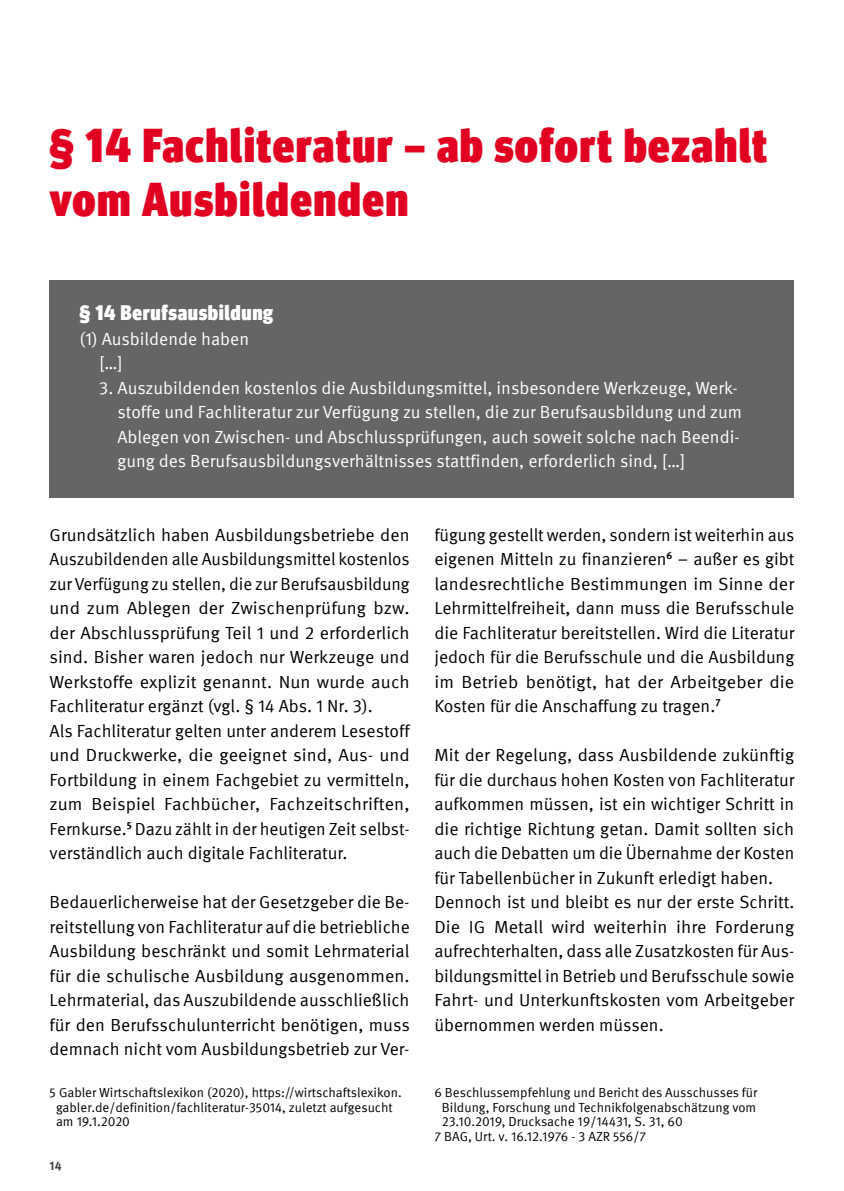
<style>
.page{position:relative;width:844px;height:1191px;background:#fff}
.page>*{position:absolute;margin:0;border:0;box-sizing:border-box;transform-origin:0 0}
.H1___Überschrift{font:900 condensed 47.25px/54.2px "Meta Head IGM";letter-spacing:.03em;color:#e20020}
.H4___Infobox_Übersch{font:900 condensed 21px "Meta Head IGM";letter-spacing:.03em;color:#fff}
.Fließtext{font:17.5px/24.5px "Meta IGM";color:#000;text-align:justify}
.Fließtext-2{font:17.5px/24.5px "Meta IGM";color:#fff}
.Fussnote{font:13.12px/14.9px "Meta IGM";color:#000}
.t1{font:700 12.25px "Meta IGM";color:#3e3d40}
</style>
<div class="page">
<hr style="left:843px;top:0;width:1px;height:1191px;background:#004b72">
<svg style="left:843px;top:298px;width:1px;height:893px"></svg>
<div style="left:50px;top:280px;width:744px;height:217px;background:#646567"></div>
<h1 class="H1___Überschrift" style="left:50px;top:115px;width:719px">§ 14 Fachliteratur – ab sofort bezahlt vom Ausbildenden</h1>
<h4 class="H4___Infobox_Übersch" style="left:79px;top:296px;width:195px">§ 14 Berufsausbildung</h4>
<p class="Fließtext-2" style="left:79px;top:325px;width:171px">(1) Ausbildende haben</p>
<p class="Fließtext-2" style="left:99px;top:350px;width:24px">[…]</p>
<p class="Fließtext-2" style="left:117px;top:374px;width:625px;text-indent:-18px">3. Auszubildenden kostenlos die Ausbildungsmittel, insbesondere Werkzeuge, Werk&shy;stoffe und Fachliteratur zur Verfügung zu stellen, die zur Berufsausbildung und zum Ablegen von Zwischen- und Abschlussprüfungen, auch soweit solche nach Beendi&shy;gung des Berufsausbildungsverhältnisses stattfinden, erforderlich sind, […]</p>
<p class="Fließtext" style="left:50px;top:521px;width:361px">Grundsätzlich haben Ausbildungsbetriebe den Auszubildenden alle Ausbildungsmittel kostenlos zur Verfügung zu stellen, die zur Berufsausbildung und zum Ablegen der Zwischenprüfung bzw. der Abschlussprüfung Teil 1 und 2 erforderlich sind. Bisher waren jedoch nur Werkzeuge und Werkstoffe explizit genannt. Nun wurde auch Fachliteratur ergänzt (vgl. § 14 Abs. 1 Nr. 3).</p>
<p class="Fließtext" style="left:50px;top:717px;width:361px">Als Fachliteratur gelten unter anderem Lesestoff und Druckwerke, die geeignet sind, Aus- und Fortbildung in einem Fachgebiet zu vermitteln, zum Beispiel Fachbücher, Fachzeitschriften, Fernkurse.<sup>5</sup> Dazu zählt in der heutigen Zeit selbst&shy;verständlich auch digitale Fachliteratur.</p>
<p class="Fließtext" style="left:50px;top:889px;width:361px">Bedauerlicherweise hat der Gesetzgeber die Be&shy;reitstellung von Fachliteratur auf die betriebliche Ausbildung beschränkt und somit Lehrmaterial für die schulische Ausbildung ausgenommen.<br>Lehrmaterial, das Auszubildende ausschließlich für den Berufsschulunterricht benötigen, muss demnach nicht vom Ausbildungsbetrieb zur Ver-</p>
<p class="Fussnote" style="left:56px;top:1083px;width:347px;text-indent:-6px">5 Gabler Wirtschaftslexikon (2020), https://wirtschaftslexikon. gabler.de/definition/fachliteratur-35014, zuletzt aufgesucht am 19.1.2020</p>
<p class="t1" style="left:50px;top:1156px;width:14px">14</p>
<p class="Fließtext" style="left:434px;top:521px;width:361px">fügung gestellt werden, sondern ist weiterhin aus eigenen Mitteln zu finanzieren<sup>6</sup> – außer es gibt landesrechtliche Bestimmungen im Sinne der Lehrmittelfreiheit, dann muss die Berufsschule die Fachliteratur bereitstellen. Wird die Literatur jedoch für die Berufsschule und die Ausbildung im Betrieb benötigt, hat der Arbeitgeber die Kosten für die Anschaffung zu tragen.<sup>7</sup></p>
<p class="Fließtext" style="left:434px;top:742px;width:361px">Mit der Regelung, dass Ausbildende zukünftig für die durchaus hohen Kosten von Fachliteratur aufkommen müssen, ist ein wichtiger Schritt in die richtige Richtung getan. Damit sollten sich auch die Debatten um die Übernahme der Kosten für Tabellenbücher in Zukunft erledigt haben.</p>
<p class="Fließtext" style="left:434px;top:889px;width:361px">Dennoch ist und bleibt es nur der erste Schritt.<br>Die IG Metall wird weiterhin ihre Forderung aufrechterhalten, dass alle Zusatzkosten für Aus&shy;bildungsmittel in Betrieb und Berufsschule sowie Fahrt- und Unterkunftskosten vom Arbeitgeber übernommen werden müssen.</p>
<p class="Fussnote" style="left:442px;top:1083px;width:317px;text-align:justify;text-indent:-8px">6 Beschlussempfehlung und Bericht des Ausschusses für Bildung, Forschung und Technikfolgenabschätzung vom 23.10.2019, Drucksache 19/14431, S. 31, 60</p>
<p class="Fussnote" style="left:434px;top:1128px;width:213px">7 BAG, Urt. v. 16.12.1976 - 3 AZR 556/7</p>
</div>
